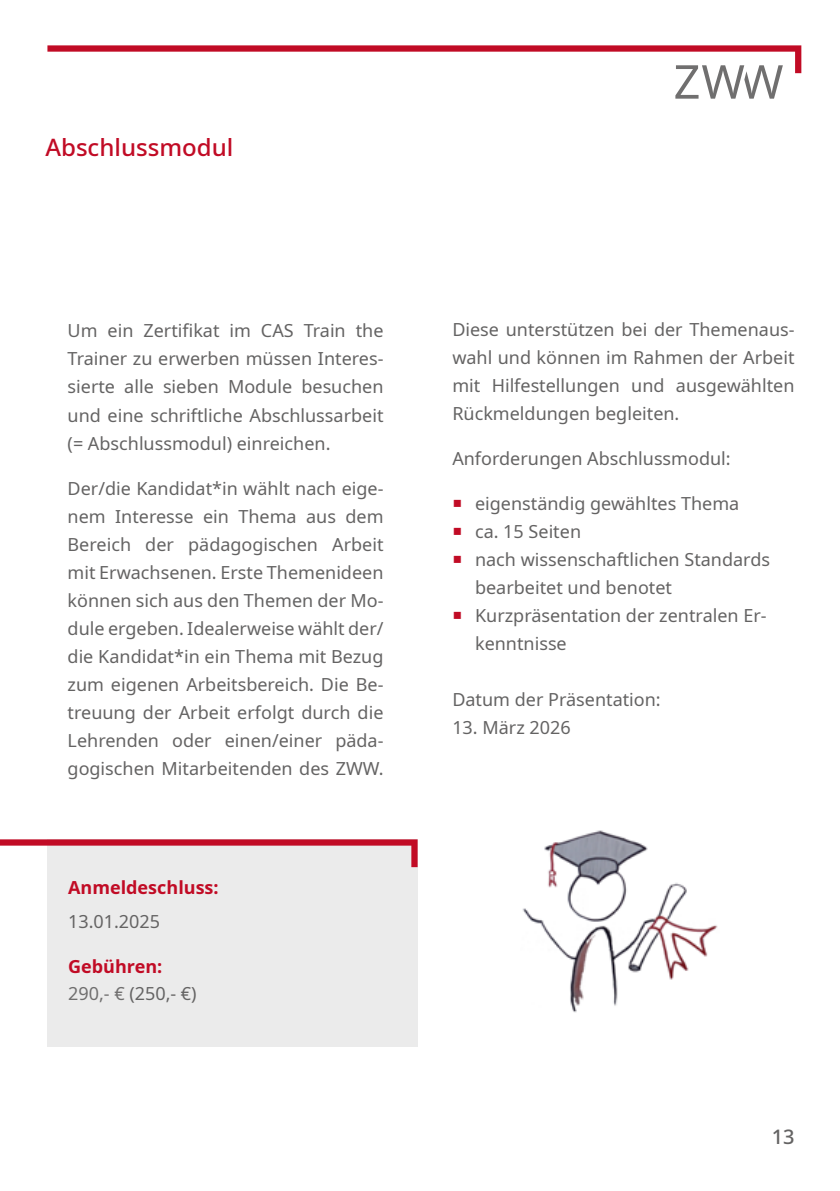
<style>
.page{position:relative;width:840px;height:1191px;background:#fff}
.page>*{position:absolute;margin:0;border:0;box-sizing:border-box;transform-origin:0 0}
.t1{font:500 24px "Noto Sans";color:#c10b25}
.t2{font:500 20px "Noto Sans";color:#646363}
.t3{font:18px/28px "Noto Sans";color:#646363;text-align:justify}
.t4{font:700 18px/27.6px "Noto Sans";color:#c10b25}
.s1{font-weight:400;color:#706f6f}
.s2{font-weight:400;color:#646363}
</style>
<div class="page">
<svg style="left:47px;top:45px;width:753px;height:54px"></svg>
<img style="left:522px;top:830px;width:196px;height:183px">
<div style="left:47px;top:839px;width:370px;height:207px;background:#ebebeb"></div>
<svg style="left:0;top:839px;width:417px;height:28px"></svg>
<h1 class="t1" style="left:45px;top:130px;width:189px">Abschlussmodul</h1>
<p class="t3" style="left:68px;top:317px;width:317px">Um ein Zertifikat im CAS Train the Trainer zu erwerben müssen Interes&shy;sierte alle sieben Module besuchen und eine schriftliche Abschlussarbeit (= Abschlussmodul) einreichen.</p>
<p class="t3" style="left:68px;top:474px;width:317px">Der/die Kandidat*in wählt nach eige&shy;nem Interesse ein Thema aus dem Bereich der pädagogischen Arbeit mit Erwachsenen. Erste Themenideen können sich aus den Themen der Mo&shy;dule ergeben. Idealerweise wählt der/ die Kandidat*in ein Thema mit Bezug zum eigenen Arbeitsbereich. Die Be&shy;treuung der Arbeit erfolgt durch die Lehrenden oder einen/einer päda&shy;gogischen Mitarbeitenden des ZWW.</p>
<p class="t4" style="left:68px;top:874px;width:152px">Anmeldeschluss:</p>
<p class="t3" style="left:68px;top:907px;width:94px">13.01.2025</p>
<p class="t4" style="left:68px;top:952px;width:130px">Gebühren:<br><span class="s1">290,- €</span> <span class="s2">(250,- €)</span></p>
<p class="t3" style="left:452px;top:315px;width:343px">Diese unterstützen bei der Themenaus&shy;wahl und können im Rahmen der Arbeit mit Hilfestellungen und ausgewählten Rückmeldungen begleiten.</p>
<p class="t3" style="left:452px;top:444px;width:280px">Anforderungen Abschlussmodul:</p>
<p class="t3" style="left:475px;top:489px;width:296px;text-align:left">eigenständig gewähltes Thema<br>ca. 15 Seiten<br>nach wissenschaftlichen Standards bearbeitet und benotet<br>Kurzpräsentation der zentralen Er&shy;kenntnisse</p>
<p class="t3" style="left:452px;top:685px;width:210px">Datum der Präsentation:</p>
<p class="t3" style="left:452px;top:713px;width:120px">13. März 2026</p>
<p class="t2" style="left:771px;top:1123px;width:24px">13</p>
</div>
